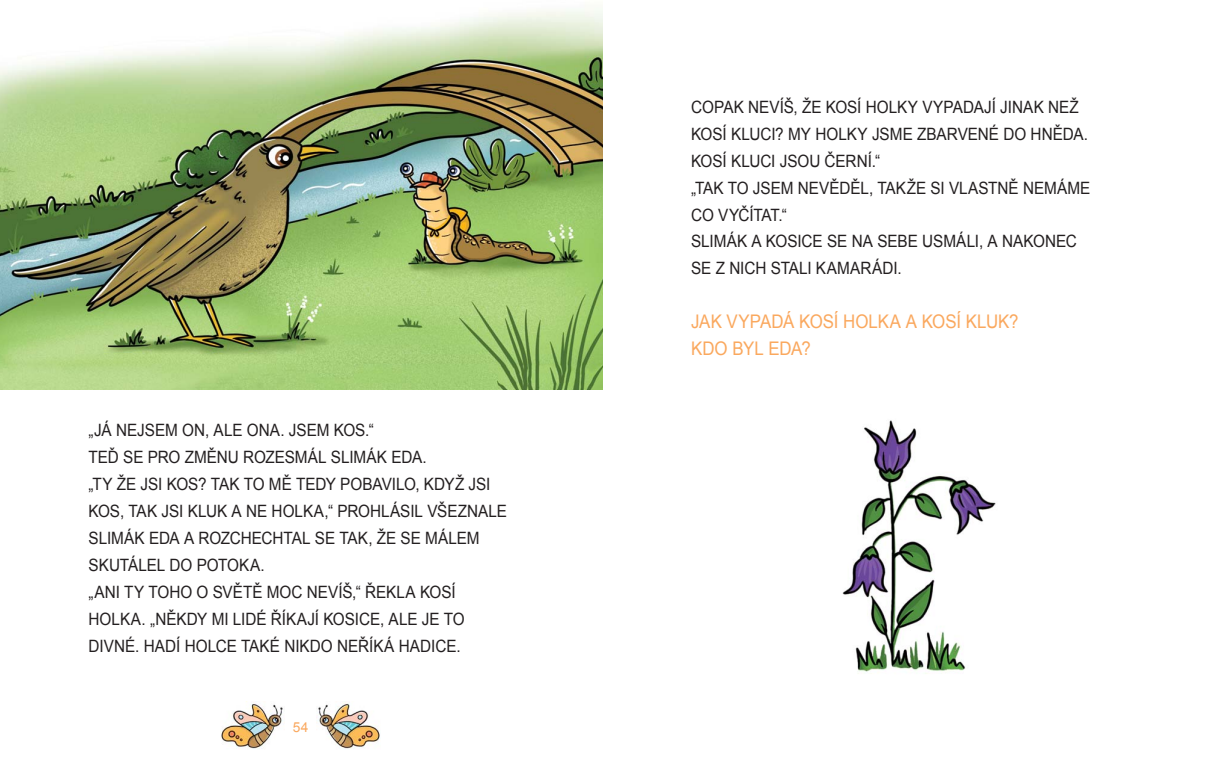
<style>
.page{position:relative;width:1205px;height:780px;background:#fff}
.page>*{position:absolute;margin:0;border:0;box-sizing:border-box;transform-origin:0 0}
.t1{font:18.75px/26.9px "Arial";letter-spacing:-.005em;color:#faa85e;scale:.9 1}
.t2{font:17px/26.9px "Arial";color:#231f20;scale:.9 1}
.t3{font:13.75px "Arial";color:#faa85e}
</style>
<div class="page">
<img style="left:318px;top:702px;width:62px;height:47px">
<img style="left:220px;top:701px;width:63px;height:48px">
<img style="left:0;top:10px;width:602px;height:380px">
<img style="left:842px;top:420px;width:154px;height:254px">
<p class="t2" style="left:89px;top:416px;width:466px">„JÁ NEJSEM ON, ALE ONA. JSEM KOS.“<br>TEĎ SE PRO ZMĚNU ROZESMÁL SLIMÁK EDA.<br>„TY ŽE JSI KOS? TAK TO MĚ TEDY POBAVILO, KDYŽ JSI KOS, TAK JSI KLUK A NE HOLKA,“ PROHLÁSIL VŠEZNALE SLIMÁK EDA A ROZCHECHTAL SE TAK, ŽE SE MÁLEM SKUTÁLEL DO POTOKA.<br>„ANI TY TOHO O SVĚTĚ MOC NEVÍŠ,“ ŘEKLA KOSÍ HOLKA. „NĚKDY MI LIDÉ ŘÍKAJÍ KOSICE, ALE JE TO DIVNÉ. HADÍ HOLCE TAKÉ NIKDO NEŘÍKÁ HADICE.</p>
<p class="t3" style="left:293px;top:719px;width:17px">54</p>
<p class="t2" style="left:691px;top:93px;width:445px">COPAK NEVÍŠ, ŽE KOSÍ HOLKY VYPADAJÍ JINAK NEŽ KOSÍ KLUCI? MY HOLKY JSME ZBARVENÉ DO HNĚDA.<br>KOSÍ KLUCI JSOU ČERNÍ.“<br>„TAK TO JSEM NEVĚDĚL, TAKŽE SI VLASTNĚ NEMÁME CO VYČÍTAT.“<br>SLIMÁK A KOSICE SE NA SEBE USMÁLI, A NAKONEC SE Z NICH STALI KAMARÁDI.</p>
<p class="t1" style="left:691px;top:308px;width:365px">JAK VYPADÁ KOSÍ HOLKA A KOSÍ KLUK?<br>KDO BYL EDA?</p>
</div>
